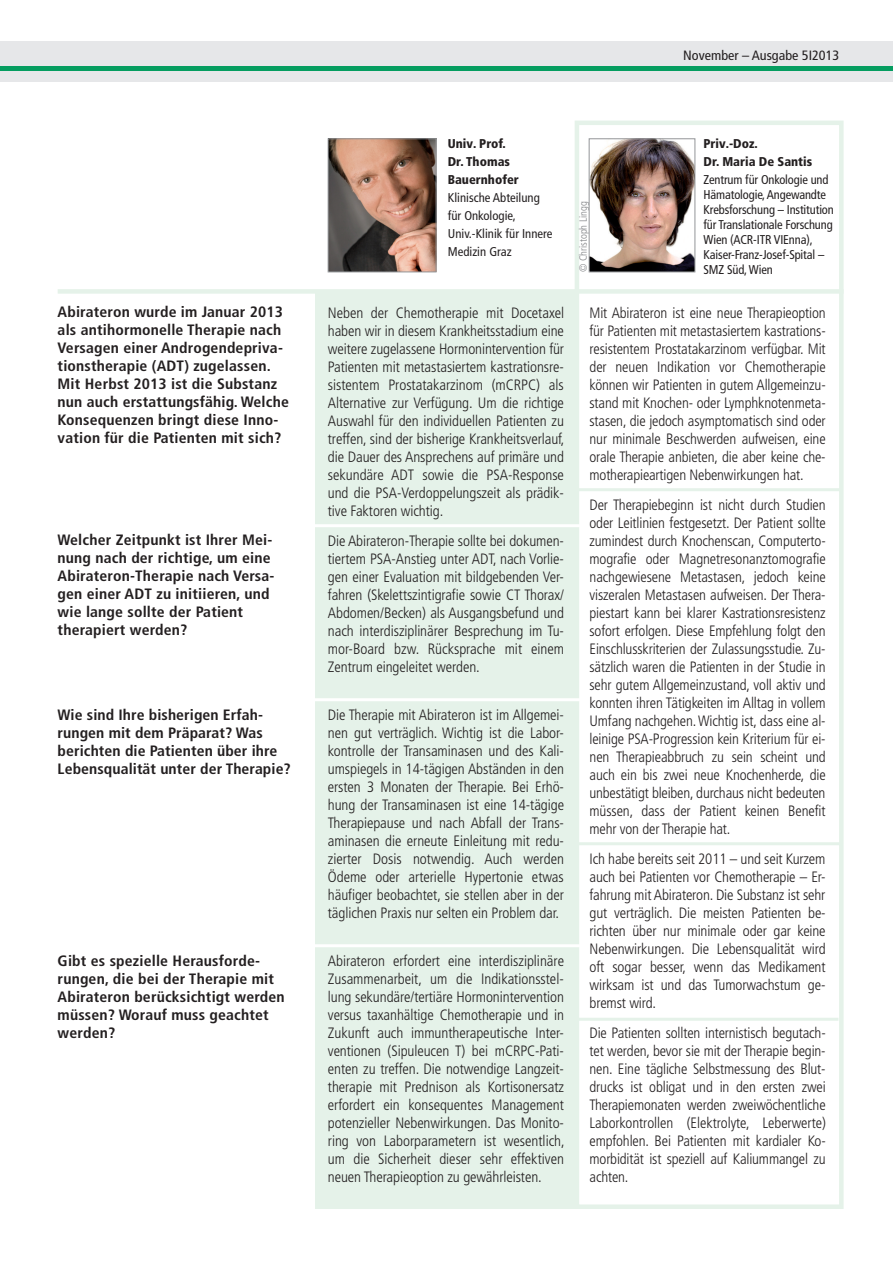
<style>
.page{position:relative;width:893px;height:1263px;background:#fff}
.page>*{position:absolute;margin:0;border:0;box-sizing:border-box;transform-origin:0 0}
.t1{font:300 condensed 15px/18px "Frutiger LT Std";letter-spacing:-.005em;color:#231f20;text-align:justify}
.t2{font:700 condensed 15px/18px "Frutiger LT Std";letter-spacing:.01em;color:#231f20;scale:1.05 1}
.t3{font:condensed 13.5px "Frutiger LT Std";color:#231f20;scale:1.05 1}
.t4{font:condensed 12.75px/15px "Frutiger LT Std";letter-spacing:-.01em;color:#231f20}
.t5{font:900 condensed 12.75px/18px "Frutiger LT Std";color:#231f20}
.t6{font:300 condensed 10.5px "Frutiger LT Std";color:#808285}
</style>
<div class="page">
<div style="left:58px;top:289px;width:786px;height:5px;background:#e5f2e9"></div>
<div style="left:0;top:41px;width:893px;height:40px;background:#e6e7e9"></div>
<div style="left:0;top:66px;width:893px;height:5px;background:#059d60"></div>
<div style="left:575px;top:121px;width:269px;height:1088px;border:4px solid #e5f2e9"></div>
<div style="left:315px;top:294px;width:262px;height:915px;background:#e5f2e9"></div>
<hr style="left:311px;top:524px;width:270px;height:3px;background:#fff">
<hr style="left:311px;top:698px;width:270px;height:3px;background:#fff">
<hr style="left:311px;top:944px;width:270px;height:3px;background:#fff">
<img style="left:591px;top:141px;width:102px;height:129px">
<div style="left:589px;top:139px;width:106px;height:133px;border:1px solid #939598"></div>
<hr style="left:579px;top:488px;width:264px;height:3px;background:#e5f2e9">
<hr style="left:579px;top:842px;width:264px;height:3px;background:#e5f2e9">
<hr style="left:577px;top:1018px;width:261px;height:3px;background:#e5f2e9">
<img style="left:330px;top:141px;width:104px;height:129px">
<div style="left:328px;top:139px;width:108px;height:133px;border:1px solid #939598"></div>
<p class="t2" style="left:58px;top:303px;width:222px">Abirateron wurde im Januar 2013 als antihormonelle Therapie nach Versagen einer Androgendepriva&shy;tionstherapie (ADT) zugelassen.<br>Mit Herbst 2013 ist die Substanz nun auch erstattungsfähig. Welche Konsequenzen bringt diese Inno&shy;vation für die Patienten mit sich?</p>
<p class="t2" style="left:58px;top:531px;width:208px">Welcher Zeitpunkt ist Ihrer Mei&shy;nung nach der richtige, um eine<br>Abirateron-Therapie nach Versa&shy;gen einer ADT zu initiieren, und wie lange sollte der Patient therapiert werden?</p>
<p class="t2" style="left:58px;top:706px;width:224px">Wie sind Ihre bisherigen Erfah&shy;rungen mit dem Präparat? Was berichten die Patienten über ihre<br>Lebensqualität unter der Therapie?</p>
<p class="t2" style="left:58px;top:951px;width:218px">Gibt es spezielle Herausforde&shy;rungen, die bei der Therapie mit<br>Abirateron berücksichtigt werden müssen? Worauf muss geachtet werden?</p>
<p class="t3" style="left:683px;top:47px;width:150px">November – Ausgabe 5I2013</p>
<p class="t5" style="left:448px;top:134px;width:73px">Univ. Prof.<br>Dr. Thomas<br>Bauernhofer</p>
<p class="t4" style="left:448px;top:188px;width:106px;line-height:18px">Klinische Abteilung für Onkologie,<br>Univ.-Klinik für Innere<br>Medizin Graz</p>
<p class="t6" style="left:577px;top:272px;width:73px;rotate:-90deg">© Christoph Lingg</p>
<p class="t5" style="left:703px;top:134px;width:110px">Priv.-Doz.<br>Dr. Maria De Santis</p>
<p class="t4" style="left:703px;top:172px;width:132px">Zentrum für Onkologie und<br>Hämatologie, Angewandte<br>Krebsforschung – Institution für Translationale Forschung<br>Wien (ACR-ITR VIEnna),<br>Kaiser-Franz-Josef-Spital –<br>SMZ Süd, Wien</p>
<p class="t1" style="left:590px;top:304px;width:238px">Mit Abirateron ist eine neue Therapieoption für Patienten mit metastasiertem kastrations&shy;resistentem Prostatakarzinom verfügbar. Mit der neuen Indikation vor Chemotherapie können wir Patienten in gutem Allgemeinzu&shy;stand mit Knochen- oder Lymphknotenmeta&shy;stasen, die jedoch asymptomatisch sind oder nur minimale Beschwerden aufweisen, eine orale Therapie anbieten, die aber keine che&shy;motherapieartigen Nebenwirkungen hat.</p>
<p class="t1" style="left:590px;top:496px;width:238px">Der Therapiebeginn ist nicht durch Studien oder Leitlinien festgesetzt. Der Patient sollte zumindest durch Knochenscan, Computerto&shy;mografie oder Magnetresonanztomografie nachgewiesene Metastasen, jedoch keine viszeralen Metastasen aufweisen. Der Thera&shy;piestart kann bei klarer Kastrationsresistenz sofort erfolgen. Diese Empfehlung folgt den Einschlusskriterien der Zulassungsstudie. Zu&shy;sätzlich waren die Patienten in der Studie in sehr gutem Allgemeinzustand, voll aktiv und konnten ihren Tätigkeiten im Alltag in vollem Umfang nachgehen. Wichtig ist, dass eine al&shy;leinige PSA-Progression kein Kriterium für ei&shy;nen Therapieabbruch zu sein scheint und auch ein bis zwei neue Knochenherde, die unbestätigt bleiben, durchaus nicht bedeuten müssen, dass der Patient keinen Benefit mehr von der Therapie hat.</p>
<p class="t1" style="left:590px;top:850px;width:238px">Ich habe bereits seit 2011 – und seit Kurzem auch bei Patienten vor Chemotherapie – Er&shy;fahrung mit Abirateron. Die Substanz ist sehr gut verträglich. Die meisten Patienten be&shy;richten über nur minimale oder gar keine Nebenwirkungen. Die Lebensqualität wird oft sogar besser, wenn das Medikament wirksam ist und das Tumorwachstum ge&shy;bremst wird.</p>
<p class="t1" style="left:590px;top:1024px;width:238px">Die Patienten sollten internistisch begutach&shy;tet werden, bevor sie mit der Therapie begin&shy;nen. Eine tägliche Selbstmessung des Blut&shy;drucks ist obligat und in den ersten zwei Therapiemonaten werden zweiwöchentliche Laborkontrollen (Elektrolyte, Leberwerte) empfohlen. Bei Patienten mit kardialer Ko&shy;morbidität ist speziell auf Kaliummangel zu achten.</p>
<p class="t1" style="left:328px;top:304px;width:238px">Neben der Chemotherapie mit Docetaxel haben wir in diesem Krankheitsstadium eine weitere zugelassene Hormonintervention für Patienten mit metastasiertem kastrationsre&shy;sistentem Prostatakarzinom (mCRPC) als Alternative zur Verfügung. Um die richtige Auswahl für den individuellen Patienten zu treffen, sind der bisherige Krankheitsverlauf, die Dauer des Ansprechens auf primäre und sekundäre ADT sowie die PSA-Response und die PSA-Verdoppelungszeit als prädik&shy;tive Faktoren wichtig.</p>
<p class="t1" style="left:328px;top:532px;width:238px">Die Abirateron-Therapie sollte bei dokumen&shy;tiertem PSA-Anstieg unter ADT, nach Vorlie&shy;gen einer Evaluation mit bildgebenden Ver&shy;fahren (Skelettszintigrafie sowie CT Thorax/ Abdomen/Becken) als Ausgangsbefund und nach interdisziplinärer Besprechung im Tu&shy;mor-Board bzw. Rücksprache mit einem Zentrum eingeleitet werden.</p>
<p class="t1" style="left:328px;top:706px;width:238px">Die Therapie mit Abirateron ist im Allgemei&shy;nen gut verträglich. Wichtig ist die Labor&shy;kontrolle der Transaminasen und des Kali&shy;umspiegels in 14-tägigen Abständen in den ersten 3 Monaten der Therapie. Bei Erhö&shy;hung der Transaminasen ist eine 14-tägige Therapiepause und nach Abfall der Trans&shy;aminasen die erneute Einleitung mit redu&shy;zierter Dosis notwendig. Auch werden Ödeme oder arterielle Hypertonie etwas häufiger beobachtet, sie stellen aber in der täglichen Praxis nur selten ein Problem dar.</p>
<p class="t1" style="left:328px;top:952px;width:238px">Abirateron erfordert eine interdisziplinäre Zusammenarbeit, um die Indikationsstel&shy;lung sekundäre/tertiäre Hormonintervention versus taxanhältige Chemotherapie und in Zukunft auch immuntherapeutische Inter&shy;ventionen (Sipuleucen T) bei mCRPC-Pati&shy;enten zu treffen. Die notwendige Langzeit&shy;therapie mit Prednison als Kortisonersatz erfordert ein konsequentes Management potenzieller Nebenwirkungen. Das Monito&shy;ring von Laborparametern ist wesentlich, um die Sicherheit dieser sehr effektiven neuen Therapieoption zu gewährleisten.</p>
</div>
